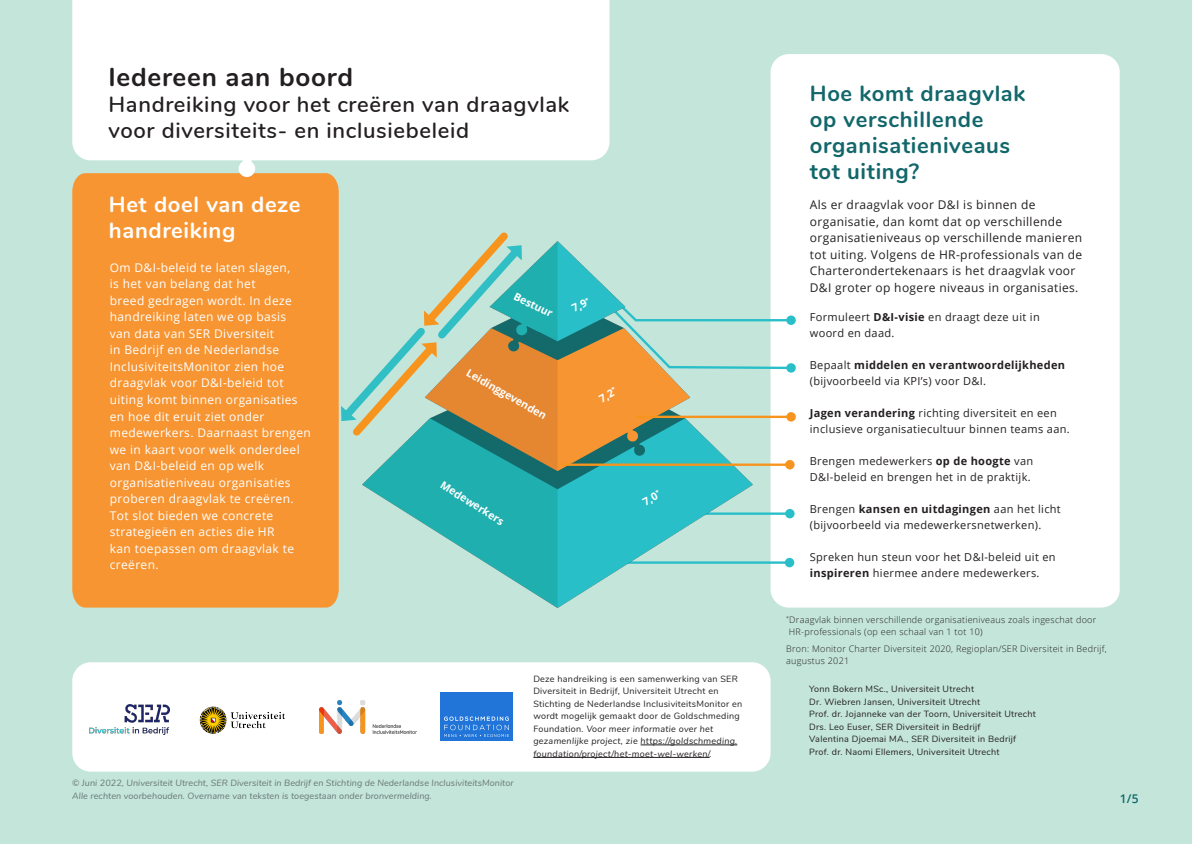
<style>
.page{position:relative;width:1192px;height:844px;background:#fff}
.page>*{position:absolute;margin:0;border:0;box-sizing:border-box;transform-origin:0 0}
.t1{font:700 26px "Nunito";letter-spacing:.03em;color:#231f20}
.t2{font:600 22px/26px "Nunito";letter-spacing:.03em;color:#231f20}
.t3{font:700 22px/26px "Nunito";letter-spacing:.03em;color:#12676a}
.t4{font:700 22px/26px "Nunito";letter-spacing:.03em;color:#fff}
.t5{font:12px/16.5px "Open Sans";letter-spacing:.03em;color:#fff}
.t6{font:12px/16.5px "Open Sans";letter-spacing:.03em;color:#231f20}
.t7{font:600 12px "Open Sans";color:#0e696b}
.t8{font:11px/16px "Open Sans";letter-spacing:.03em;color:#231f20}
.t9{font:700 10.6px "Open Sans";color:#fff}
.t10{font:9px/12.5px "Nunito";letter-spacing:.03em;color:#231f20}
.t11{font:300 9px/12.5px "Open Sans";letter-spacing:.03em;color:#231f20}
.t12{font:italic 9px/12.5px "Nunito";letter-spacing:.01em;color:#6a7776}
.s1{font-style:italic}
.s2{font-weight:700}
</style>
<div class="page">
<div style="left:0;top:0;width:1192px;height:843px;background:#c4e5da"></div>
<div style="left:771px;top:54px;width:349px;height:553px;background:#fff;border-radius:18px"></div>
<svg style="left:786px;top:315px;width:10px;height:10px"></svg>
<svg style="left:752px;top:303px;width:41px;height:67px"></svg>
<div style="left:786px;top:363px;width:10px;height:9px;background:#28bfc9;border-radius:50%"></div>
<hr style="left:666px;top:512px;width:124px;height:2px;background:#28bfc9">
<div style="left:785px;top:509px;width:10px;height:9px;background:#28bfc9;border-radius:50%"></div>
<hr style="left:611px;top:561px;width:179px;height:2px;background:#28bfc9">
<div style="left:785px;top:557px;width:9px;height:10px;background:#28bfc9;border-radius:50%"></div>
<img style="left:363px;top:242px;width:389px;height:365px">
<svg style="left:601px;top:399px;width:45px;height:57px;background:#aa8a4a"></svg>
<div style="left:72px;top:0;width:537px;height:160px;background:#fff"></div>
<div style="left:72px;top:662px;width:699px;height:109px;background:#fff;border-radius:18px"></div>
<img style="left:90px;top:704px;width:79px;height:30px">
<img style="left:199px;top:706px;width:140px;height:28px">
<img style="left:441px;top:692px;width:71px;height:48px">
<img style="left:320px;top:700px;width:97px;height:33px">
<hr style="left:641px;top:744px;width:96px;height:1px;background:#231f20">
<hr style="left:533px;top:757px;width:177px;height:1px;background:#231f20">
<div style="left:72px;top:173px;width:267px;height:434px;background:#f79532"></div>
<svg style="left:238px;top:160px;width:17px;height:17px"></svg>
<hr style="left:636px;top:415px;width:155px;height:3px;background:#f7941d">
<div style="left:786px;top:412px;width:10px;height:9px;background:#f7941d;border-radius:50%"></div>
<hr style="left:562px;top:463px;width:228px;height:3px;background:#f7941d">
<div style="left:785px;top:460px;width:10px;height:9px;background:#f7941d;border-radius:50%"></div>
<svg style="left:335px;top:225px;width:210px;height:217px"></svg>
<h1 class="t1" style="left:108px;top:58px;width:246px">Iedereen aan boord</h1>
<h2 class="t2" style="left:108px;top:90px;width:462px">Handreiking voor het creëren van draagvlak voor diversiteits- en inclusiebeleid</h2>
<h2 class="t4" style="left:109px;top:190px;width:193px">Het doel van deze handreiking</h2>
<p class="t5" style="left:110px;top:259px;width:203px">Om D&amp;I-beleid te laten slagen,<br>is het van belang dat het<br>breed gedragen wordt. In deze handreiking laten we op basis<br>van data van SER Diversiteit<br>in Bedrijf en de Nederlandse<br>InclusiviteitsMonitor zien hoe draagvlak voor D&amp;I-beleid tot uiting komt binnen organisaties en hoe dit eruit ziet onder medewerkers. Daarnaast brengen we in kaart voor welk onderdeel van D&amp;I-beleid en op welk organisatieniveau organisaties proberen draagvlak te creëren.<br>Tot slot bieden we concrete strategieën en acties die HR<br>kan toepassen om draagvlak te creëren.</p>
<p class="t9" style="left:518px;top:289px;width:44px;rotate:26deg">Bestuur</p>
<p class="t9" style="left:569px;top:302px;width:20px;rotate:-26deg">7,9<sup>*</sup></p>
<p class="t9" style="left:471px;top:365px;width:92px;rotate:30deg">Leidinggevenden</p>
<p class="t9" style="left:596px;top:392px;width:20px;rotate:-29deg">7,2<sup>*</sup></p>
<p class="t9" style="left:446px;top:477px;width:74px;rotate:32deg">Medewerkers</p>
<p class="t9" style="left:640px;top:495px;width:20px;rotate:-29deg">7,0<sup>*</sup></p>
<p class="t10" style="left:533px;top:671px;width:210px">Deze handreiking is een samenwerking van SER Diversiteit in Bedrijf, Universiteit Utrecht en Stichting de Nederlandse InclusiviteitsMonitor en wordt mogelijk gemaakt door de Goldschmeding Foundation. <span class="s1">Voor meer informatie over het gezamenlijke project, zie https://goldschmeding. foundation/project/het-moet-wel-werken/.</span></p>
<p class="t12" style="left:72px;top:775px;width:443px">© Juni 2022, Universiteit Utrecht, SER Diversiteit in Bedrijf en Stichting de Nederlandse InclusiviteitsMonitor<br>Alle rechten voorbehouden. Overname van teksten is toegestaan onder bronvermelding.</p>
<h2 class="t3" style="left:810px;top:79px;width:217px">Hoe komt draagvlak op verschillende organisatieniveaus tot uiting?</h2>
<p class="t6" style="left:810px;top:196px;width:274px">Als er draagvlak voor D&amp;I is binnen de organisatie, dan komt dat op verschillende organisatieniveaus op verschillende manieren tot uiting. Volgens de HR-professionals van de Charterondertekenaars is het draagvlak voor D&amp;I groter op hogere niveaus in organisaties.</p>
<p class="t8" style="left:810px;top:308px;width:231px">Formuleert <span class="s2">D&amp;I-visie</span> en draagt deze uit in woord en daad.</p>
<p class="t8" style="left:810px;top:356px;width:257px">Bepaalt <span class="s2">middelen en verantwoordelijkheden </span>(bijvoorbeeld via KPI’s) voor D&amp;I.</p>
<p class="t8" style="left:810px;top:404px;width:261px"><span class="s2">Jagen verandering</span> richting diversiteit en een inclusieve organisatiecultuur binnen teams aan.</p>
<p class="t8" style="left:810px;top:452px;width:225px">Brengen medewerkers <span class="s2">op de hoogte</span> van<br>D&amp;I-beleid en brengen het in de praktijk.</p>
<p class="t8" style="left:810px;top:500px;width:253px">Brengen <span class="s2">kansen en uitdagingen</span> aan het licht (bijvoorbeeld via medewerkersnetwerken).</p>
<p class="t8" style="left:810px;top:548px;width:247px">Spreken hun steun voor het D&amp;I-beleid uit en <span class="s2">inspireren</span> hiermee andere medewerkers.</p>
<p class="t11" style="left:786px;top:612px;width:311px"><sup>*</sup>Draagvlak binnen verschillende organisatieniveaus zoals ingeschat door<br>HR-professionals (op een schaal van 1 tot 10)</p>
<p class="t11" style="left:786px;top:641px;width:322px">Bron: Monitor Charter Diversiteit 2020, Regioplan/SER Diversiteit in Bedrijf, augustus 2021</p>
<p class="t10" style="left:809px;top:682px;width:228px">Yonn Bokern MSc., Universiteit Utrecht<br>Dr. Wiebren Jansen, Universiteit Utrecht<br>Prof. dr. Jojanneke van der Toorn, Universiteit Utrecht Drs. Leo Euser, SER Diversiteit in Bedrijf<br>Valentina Djoemai MA., SER Diversiteit in Bedrijf Prof. dr. Naomi Ellemers, Universiteit Utrecht</p>
<h3 class="t7" style="left:1120px;top:790px;width:21px">1/5</h3>
</div>
